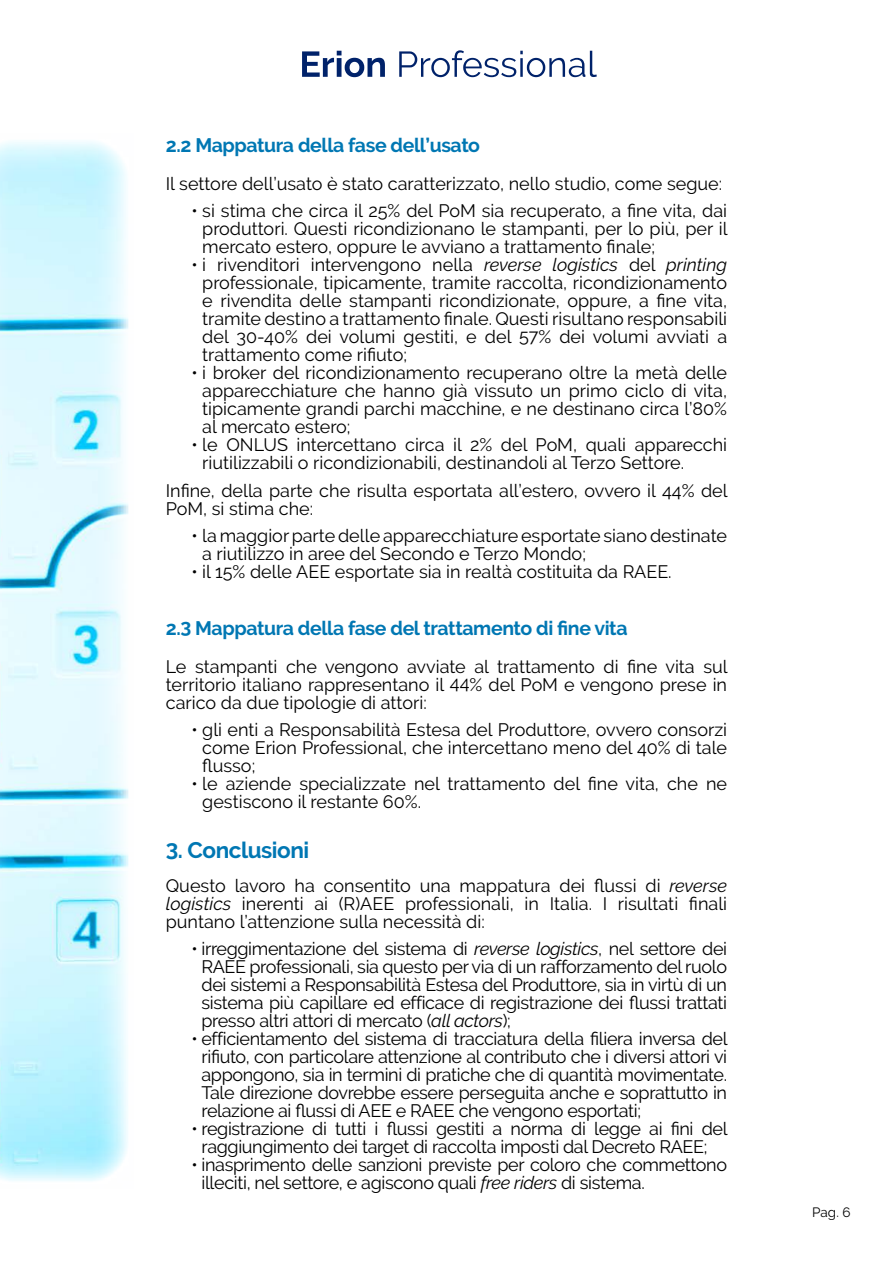
<style>
.page{position:relative;width:893px;height:1263px;background:#fff}
.page>*{position:absolute;margin:0;border:0;box-sizing:border-box;transform-origin:0 0}
.t1{font:700 22.5px "Raleway";letter-spacing:-.02em;color:#0077b3}
.t2{font:700 19.5px "Raleway";letter-spacing:-.02em;color:#0077b3}
.t3{font:18px/18px "Raleway";color:#000;text-align:justify}
.t4{font:18px/18px "Raleway";letter-spacing:-.02em;color:#000;text-align:center}
.t5{font:13.5px "Raleway";color:#000}
.s1{font-style:italic}
</style>
<div class="page">
<img style="left:0;top:141px;width:129px;height:1040px">
<svg style="left:302px;top:51px;width:83px;height:26px"></svg>
<svg style="left:399px;top:50px;width:198px;height:27px"></svg>
<p class="t2" style="left:166px;top:134px;width:316px">2.2 Mappatura della fase dell’usato</p>
<p class="t3" style="left:166px;top:175px;width:558px">Il settore dell’usato è stato caratterizzato, nello studio, come segue:</p>
<p class="t3" style="left:202px;top:202px;width:527px;text-indent:-11px">• si stima che circa il 25% del PoM sia recuperato, a fine vita, dai produttori. Questi ricondizionano le stampanti, per lo più, per il mercato estero, oppure le avviano a trattamento finale;</p>
<p class="t3" style="left:202px;top:256px;width:526px;text-indent:-11px">• i rivenditori intervengono nella <span class="s1">reverse logistics</span> del <span class="s1">printing </span>professionale, tipicamente, tramite raccolta, ricondizionamento e rivendita delle stampanti ricondizionate, oppure, a fine vita, tramite destino a trattamento finale. Questi risultano responsabili del 30-40% dei volumi gestiti, e del 57% dei volumi avviati a trattamento come rifiuto;</p>
<p class="t3" style="left:202px;top:364px;width:526px;text-indent:-11px">• i broker del ricondizionamento recuperano oltre la metà delle apparecchiature che hanno già vissuto un primo ciclo di vita, tipicamente grandi parchi macchine, e ne destinano circa l’80% al mercato estero;</p>
<p class="t3" style="left:202px;top:436px;width:526px;text-indent:-11px">• le ONLUS intercettano circa il 2% del PoM, quali apparecchi riutilizzabili o ricondizionabili, destinandoli al Terzo Settore.</p>
<p class="t3" style="left:166px;top:481px;width:563px">Infine, della parte che risulta esportata all’estero, ovvero il 44% del<br>PoM, si stima che:</p>
<p class="t3" style="left:202px;top:527px;width:526px;text-indent:-11px">• la maggior parte delle apparecchiature esportate siano destinate a riutilizzo in aree del Secondo e Terzo Mondo;</p>
<p class="t3" style="left:191px;top:563px;width:482px">• il 15% delle AEE esportate sia in realtà costituita da RAEE.</p>
<p class="t2" style="left:166px;top:617px;width:463px">2.3 Mappatura della fase del trattamento di fine vita</p>
<p class="t3" style="left:166px;top:657px;width:563px">Le stampanti che vengono avviate al trattamento di fine vita sul territorio italiano rappresentano il 44% del PoM e vengono prese in carico da due tipologie di attori:</p>
<p class="t3" style="left:202px;top:721px;width:526px;text-indent:-11px">• gli enti a Responsabilità Estesa del Produttore, ovvero consorzi come Erion Professional, che intercettano meno del 40% di tale flusso;</p>
<p class="t3" style="left:202px;top:775px;width:526px;text-indent:-11px">• le aziende specializzate nel trattamento del fine vita, che ne gestiscono il restante 60%.</p>
<p class="t1" style="left:166px;top:837px;width:145px">3. Conclusioni</p>
<p class="t3" style="left:166px;top:876px;width:563px">Questo lavoro ha consentito una mappatura dei flussi di <span class="s1">reverse logistics</span> inerenti ai (R)AEE professionali, in Italia. I risultati finali puntano l’attenzione sulla necessità di:</p>
<p class="t3" style="left:202px;top:939px;width:527px;text-indent:-10px">• irreggimentazione del sistema di <span class="s1">reverse logistics</span>, nel settore dei RAEE professionali, sia questo per via di un rafforzamento del ruolo dei sistemi a Responsabilità Estesa del Produttore, sia in virtù di un sistema più capillare ed efficace di registrazione dei flussi trattati presso altri attori di mercato (<span class="s1">all actors</span>);</p>
<p class="t3" style="left:202px;top:1029px;width:528px;text-indent:-10px">• efficientamento del sistema di tracciatura della filiera inversa del rifiuto, con particolare attenzione al contributo che i diversi attori vi appongono, sia in termini di pratiche che di quantità movimentate.<br>Tale direzione dovrebbe essere perseguita anche e soprattutto in relazione ai flussi di AEE e RAEE che vengono esportati;</p>
<p class="t4" style="left:191px;top:1119px;width:538px">• registrazione di tutti i flussi gestiti a norma di legge ai fini del raggiungimento dei target di raccolta imposti dal Decreto RAEE;</p>
<p class="t4" style="left:202px;top:1155px;width:527px;text-align:left;text-indent:-10px">• inasprimento delle sanzioni previste per coloro che commettono illeciti, nel settore, e agiscono quali <span class="s1">free riders</span> di sistema.</p>
<p class="t5" style="left:812px;top:1205px;width:40px">Pag. 6</p>
</div>
